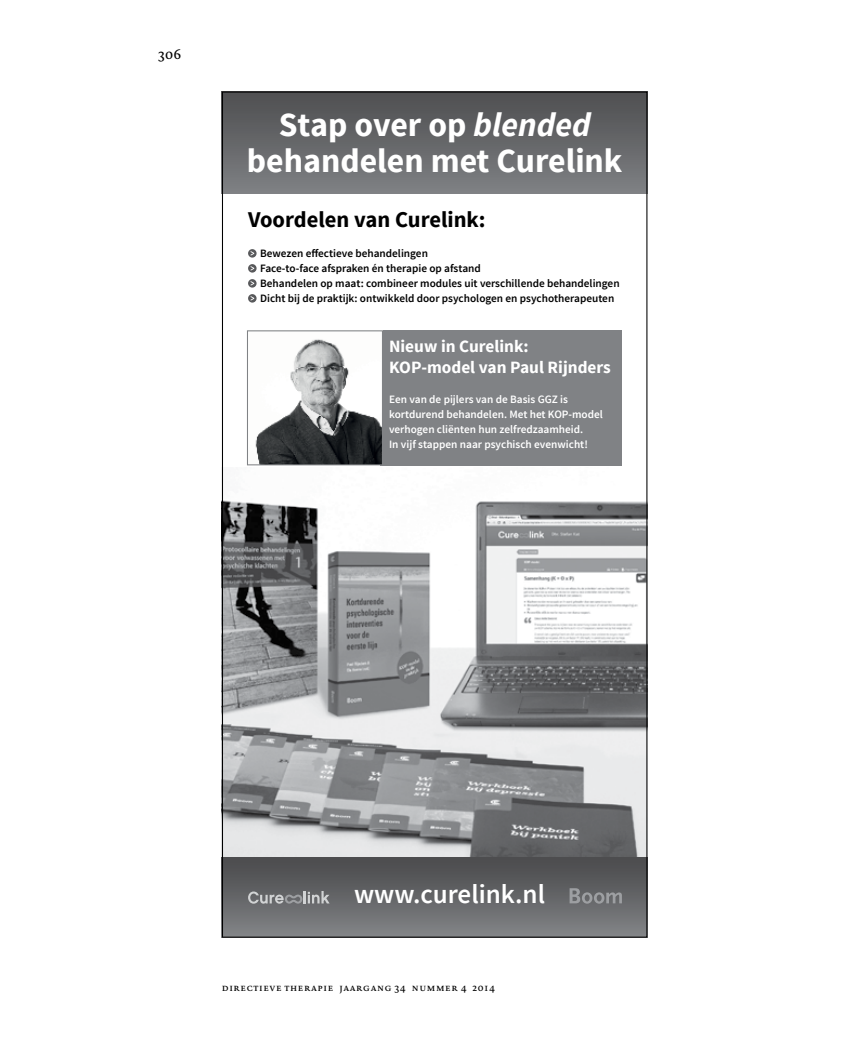
<style>
.page{position:relative;width:851px;height:1063px;background:#fff}
.page>*{position:absolute;margin:0;border:0;box-sizing:border-box;transform-origin:0 0}
.t1{font:700 33.75px/36px "Source Sans Pro";color:#fff;text-align:center}
.t2{font:600 27px "Source Sans Pro";color:#fff}
.t3{font:700 22.5px "Source Sans Pro";color:#000}
.t4{font:700 17.25px/21px "Source Sans Pro";color:#fff}
.t5{font:13.5px "Novel Pro";color:#000}
.t6{font:600 11.25px/15px "Source Sans Pro";color:#000}
.t7{font:600 11.25px/15px "Source Sans Pro";color:#fff}
.t8{font:9.75px "Novel Pro";letter-spacing:.055em;color:#000}
.s1{font-style:italic}
</style>
<div class="page">
<img style="left:224px;top:500px;width:421px;height:358px">
<div style="left:222px;top:92px;width:425px;height:102px;background:linear-gradient(to bottom,#4e4e50,#7e8083)"></div>
<div style="left:222px;top:858px;width:425px;height:80px;background:linear-gradient(to bottom,#4b4c4e,#7d7f82)"></div>
<svg style="left:569px;top:888px;width:52px;height:16px"></svg>
<div style="left:248px;top:249px;width:8px;height:9px;background:#58595b;border-radius:50%"></div>
<svg style="left:250px;top:251px;width:4px;height:5px"></svg>
<div style="left:248px;top:264px;width:8px;height:9px;background:#58595b;border-radius:50%"></div>
<svg style="left:250px;top:266px;width:4px;height:5px"></svg>
<div style="left:248px;top:279px;width:8px;height:9px;background:#58595b;border-radius:50%"></div>
<svg style="left:250px;top:281px;width:4px;height:5px"></svg>
<div style="left:248px;top:294px;width:8px;height:9px;background:#58595b;border-radius:50%"></div>
<svg style="left:250px;top:296px;width:4px;height:5px"></svg>
<svg style="left:248px;top:891px;width:81px;height:13px"></svg>
<div style="left:380px;top:330px;width:241px;height:135px;background:#808285"></div>
<img style="left:255px;top:332px;width:126px;height:131px">
<div style="left:247px;top:330px;width:136px;height:135px;border:1px solid #808285"></div>
<p class="t5" style="left:158px;top:44px;width:24px">306</p>
<h1 class="t1" style="left:247px;top:108px;width:377px">Stap over op <span class="s1">blended </span>behandelen met Curelink</h1>
<h3 class="t3" style="left:248px;top:206px;width:239px">Voordelen van Curelink:</h3>
<p class="t6" style="left:260px;top:247px;width:361px">Bewezen effectieve behandelingen<br>Face-to-face afspraken én therapie op afstand<br>Behandelen op maat: combineer modules uit verschillende behandelingen Dicht bij de praktijk: ontwikkeld door psychologen en psychotherapeuten</p>
<h3 class="t4" style="left:389px;top:336px;width:223px">Nieuw in Curelink:<br>KOP-model van Paul Rijnders</h3>
<p class="t7" style="left:389px;top:392px;width:215px">Een van de pijlers van de Basis GGZ is kortdurend behandelen. Met het KOP-model verhogen cliënten hun zelfredzaamheid.<br>In vijf stappen naar psychisch evenwicht!</p>
<h2 class="t2" style="left:354px;top:877px;width:192px">www.curelink.nl</h2>
<p class="t8" style="left:222px;top:980px;width:274px">directieve therapie jaargang 34 nummer 4 2014</p>
</div>
